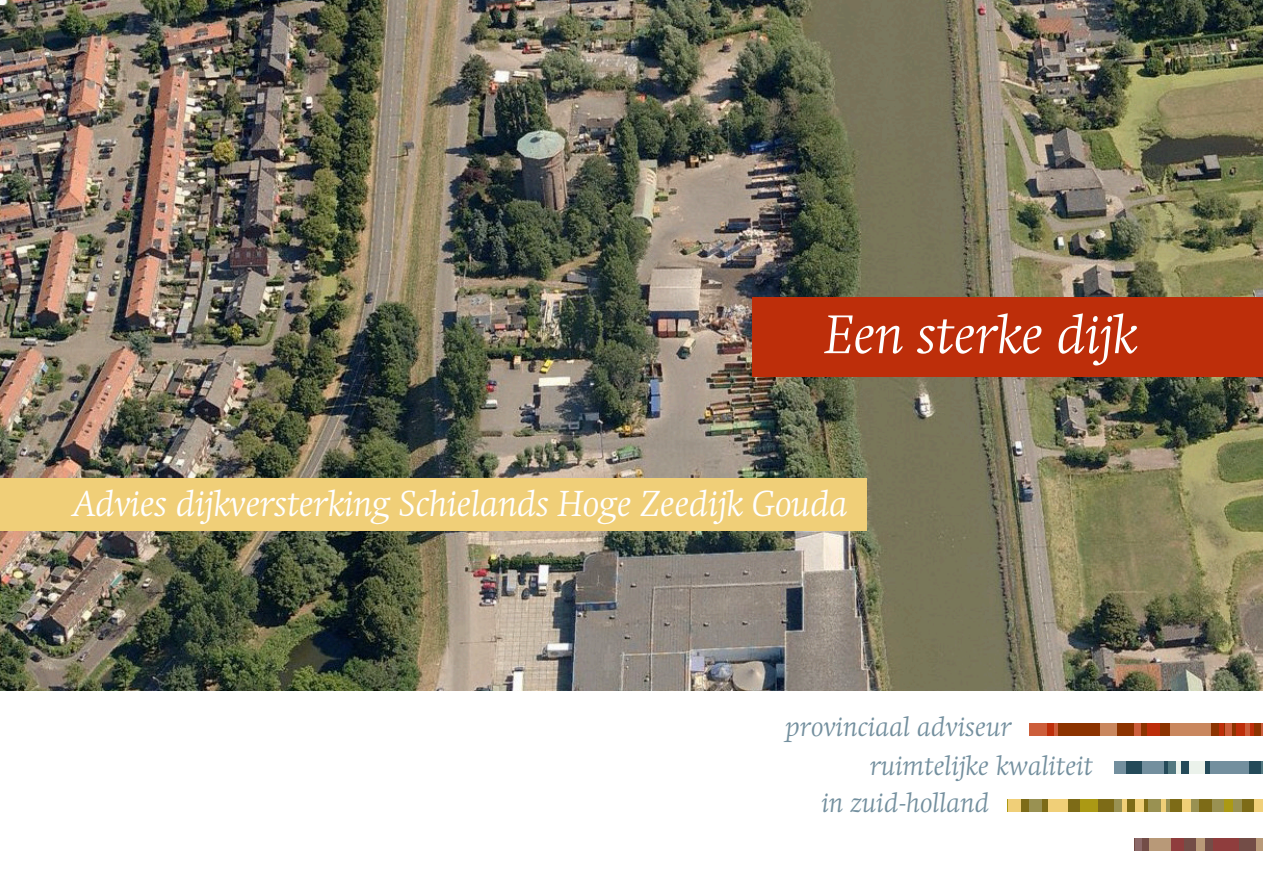
<style>
.page{position:relative;width:1263px;height:893px;background:#fff}
.page>*{position:absolute;margin:0;border:0;box-sizing:border-box;transform-origin:0 0}
.t1{font:italic 300 54px "Swift";color:#fff}
.t2{font:italic 300 36px "Swift";color:#fff}
.t3{font:italic 300 27px "Swift";letter-spacing:.01em;color:#738f9e}
</style>
<div class="page">
<img style="left:0;top:0;width:1263px;height:690px">
<div style="left:753px;top:298px;width:510px;height:79px;background:#bd2e0a"></div>
<div style="left:0;top:478px;width:866px;height:52px;background:#f0cf78"></div>
<div style="left:1029px;top:723px;width:234px;height:13px;background:#8c3300"></div>
<div style="left:1147px;top:723px;width:13px;height:13px;background:#bd2e0a"></div>
<div style="left:1134px;top:723px;width:7px;height:13px;background:#cc5e3b"></div>
<div style="left:1100px;top:723px;width:17px;height:13px;background:#c9875e"></div>
<div style="left:1029px;top:723px;width:29px;height:13px;background:#cc5e3b"></div>
<div style="left:1047px;top:723px;width:6px;height:13px;background:#bd2e0a"></div>
<div style="left:1236px;top:723px;width:17px;height:13px;background:#bd2e0a"></div>
<div style="left:1226px;top:723px;width:6px;height:13px;background:#cc5e3b"></div>
<div style="left:1219px;top:723px;width:5px;height:13px;background:#bd2e0a"></div>
<div style="left:1171px;top:723px;width:40px;height:13px;background:#c9875e"></div>
<svg style="left:1262px;top:723px;width:1px;height:13px"></svg>
<hr style="left:1245px;top:723px;width:4px;height:13px;background:#cc5e3b">
<div style="left:1114px;top:761px;width:149px;height:13px;background:#244a59"></div>
<div style="left:1142px;top:761px;width:21px;height:13px;background:#738f9e"></div>
<div style="left:1168px;top:761px;width:8px;height:13px;background:#527880"></div>
<hr style="left:1176px;top:761px;width:4px;height:13px;background:#ebf2eb">
<div style="left:1210px;top:761px;width:38px;height:13px;background:#738f9e"></div>
<svg style="left:1261px;top:761px;width:2px;height:13px"></svg>
<div style="left:1189px;top:761px;width:15px;height:13px;background:#ebf2eb"></div>
<div style="left:1114px;top:761px;width:11px;height:13px;background:#738f9e"></div>
<div style="left:1008px;top:799px;width:255px;height:13px;background:#7d6b17"></div>
<div style="left:1212px;top:799px;width:30px;height:13px;background:#999152"></div>
<div style="left:1254px;top:799px;width:9px;height:13px;background:#f0cf78"></div>
<div style="left:1225px;top:799px;width:8px;height:13px;background:#ab9914"></div>
<div style="left:1191px;top:799px;width:8px;height:13px;background:#999152"></div>
<div style="left:1182px;top:799px;width:9px;height:13px;background:#f0cf78"></div>
<div style="left:1148px;top:799px;width:21px;height:13px;background:#999152"></div>
<div style="left:1080px;top:799px;width:17px;height:13px;background:#ab9914"></div>
<div style="left:1135px;top:799px;width:9px;height:13px;background:#f0cf78"></div>
<div style="left:1048px;top:799px;width:19px;height:13px;background:#f0cf78"></div>
<div style="left:1008px;top:799px;width:13px;height:13px;background:#f0cf78"></div>
<div style="left:1029px;top:799px;width:13px;height:13px;background:#999152"></div>
<div style="left:1114px;top:799px;width:8px;height:13px;background:#999152"></div>
<hr style="left:1161px;top:799px;width:4px;height:13px;background:#f0cf78">
<div style="left:1122px;top:799px;width:5px;height:13px;background:#f0cf78"></div>
<div style="left:1135px;top:838px;width:128px;height:12px;background:#734d47"></div>
<div style="left:1135px;top:838px;width:6px;height:12px;background:#8c6969"></div>
<div style="left:1256px;top:838px;width:7px;height:12px;background:#b89978"></div>
<div style="left:1150px;top:838px;width:21px;height:12px;background:#b89978"></div>
<div style="left:1213px;top:838px;width:26px;height:12px;background:#8f3d3d"></div>
<div style="left:1171px;top:838px;width:13px;height:12px;background:#8f3d3d"></div>
<div style="left:1196px;top:838px;width:9px;height:12px;background:#b89978"></div>
<h1 class="t1" style="left:825px;top:303px;width:314px">Een sterke dijk</h1>
<h2 class="t2" style="left:73px;top:483px;width:776px">Advies dijkversterking Schielands Hoge Zeedijk Gouda</h2>
<p class="t3" style="left:786px;top:711px;width:227px">provinciaal adviseur</p>
<p class="t3" style="left:870px;top:750px;width:224px">ruimtelijke kwaliteit</p>
<p class="t3" style="left:822px;top:787px;width:169px">in zuid-holland</p>
</div>
